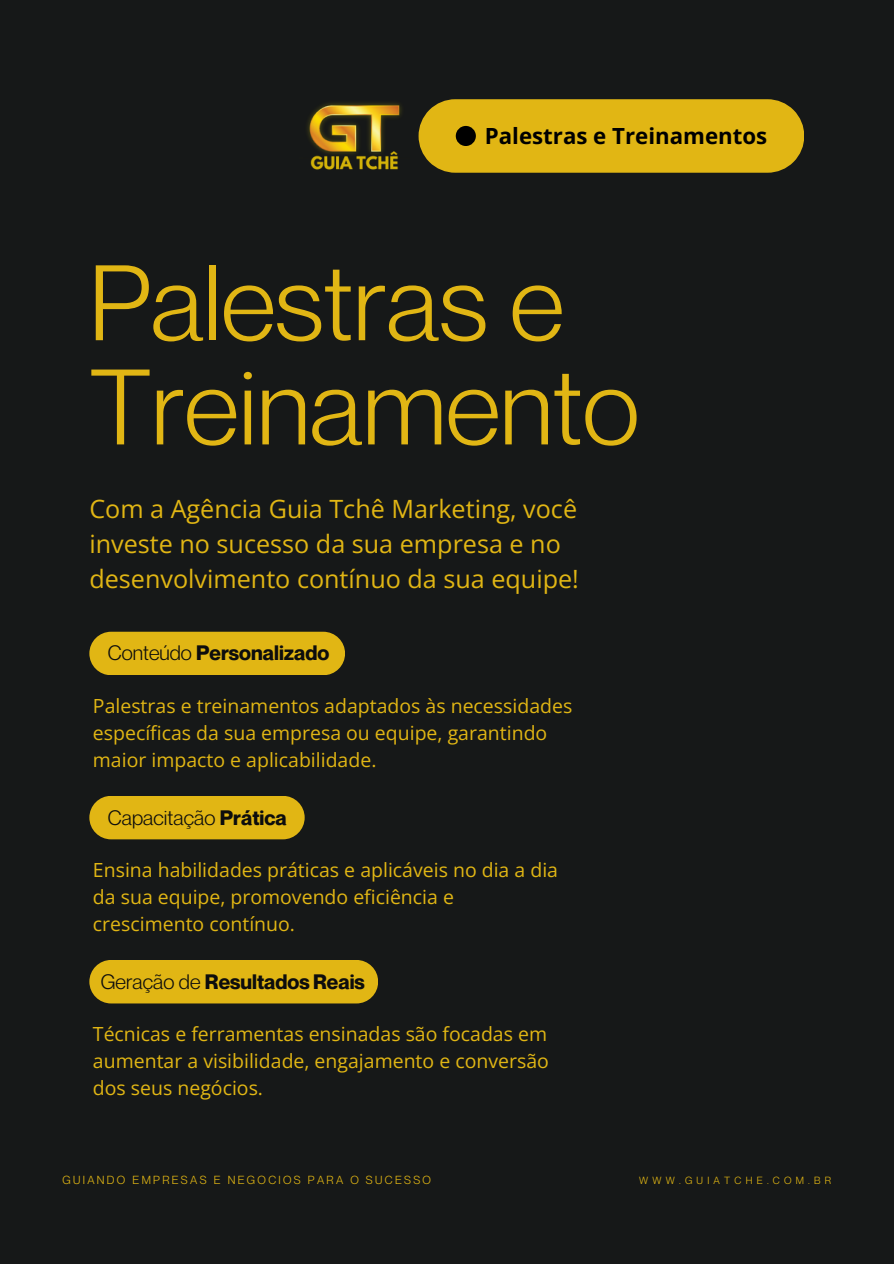
<style>
.page{position:relative;width:894px;height:1264px;background:#fff}
.page>*{position:absolute;margin:0;border:0;box-sizing:border-box;transform-origin:0 0}
.t1{font:104.7px/104.1px "Neue Montreal";color:#e1b614}
.t2{font:25.2px/34.7px "Open Sans";color:#e1b614}
.t3{font:700 22.2px "Open Sans";color:#000}
.t4{font:700 20.4px "Neue Montreal";color:#0d0d0d}
.t5{font:20.4px "Neue Montreal";color:#0d0d0d}
.t6{font:19.5px/27px "Open Sans";color:#e1b614;text-align:justify}
.t7{font:11.4px "Neue Montreal";letter-spacing:.205em;color:#e1b614}
.t8{font:10.2px "Neue Montreal";letter-spacing:.415em;color:#e1b614}
.s1{font-weight:400}
.s2{font-weight:700}
</style>
<div class="page">
<div style="left:0;top:0;width:893px;height:1263px;background:#161818"></div>
<div style="left:89px;top:631px;width:256px;height:44px;background:#e1b614;border-radius:22px"></div>
<div style="left:89px;top:795px;width:215px;height:44px;background:#e1b614;border-radius:22px"></div>
<div style="left:89px;top:959px;width:289px;height:44px;background:#e1b614;border-radius:22px"></div>
<svg style="left:418px;top:99px;width:386px;height:74px;background:#d6ae14"></svg>
<div style="left:455px;top:126px;width:20px;height:20px;background:#000;border-radius:50%"></div>
<img style="left:307px;top:103px;width:95px;height:67px">
<p class="t3" style="left:484px;top:121px;width:284px">Palestras e Treinamentos</p>
<h6 class="t1" style="left:89px;top:249px;width:551px">Palestras e<br>Treinamento</h6>
<p class="t2" style="left:89px;top:491px;width:491px">Com a Agência Guia Tchê Marketing, você investe no sucesso da sua empresa e no desenvolvimento contínuo da sua equipe!</p>
<p class="t4" style="left:108px;top:640px;width:223px"><span class="s1">Conteúdo</span> Personalizado</p>
<h5 class="t6" style="left:93px;top:691px;width:480px">Palestras e treinamentos adaptados às necessidades</h5>
<h1 class="t6" style="left:93px;top:718px;width:456px">específicas da sua empresa ou equipe, garantindo</h1>
<h4 class="t6" style="left:93px;top:745px;width:285px">maior impacto e aplicabilidade.</h4>
<h2 class="t5" style="left:108px;top:804px;width:180px">Capacitação <span class="s2">Prática</span></h2>
<p class="t6" style="left:93px;top:855px;width:466px">Ensina habilidades práticas e aplicáveis no dia a dia</p>
<p class="t6" style="left:93px;top:882px;width:362px">da sua equipe, promovendo eficiência e</p>
<p class="t6" style="left:93px;top:909px;width:203px">crescimento contínuo.</p>
<p class="t4" style="left:101px;top:968px;width:265px"><span class="s1">Geração de</span> Resultados Reais</p>
<p class="t6" style="left:93px;top:1019px;width:457px">Técnicas e ferramentas ensinadas são focadas em aumentar a visibilidade, engajamento e conversão dos seus negócios.</p>
<p class="t7" style="left:62px;top:1173px;width:370px">GUIANDO EMPRESAS E NEGOCIOS PARA O SUCESSO</p>
<p class="t8" style="left:639px;top:1173px;width:193px">WWW.GUIATCHE.COM.BR</p>
</div>
